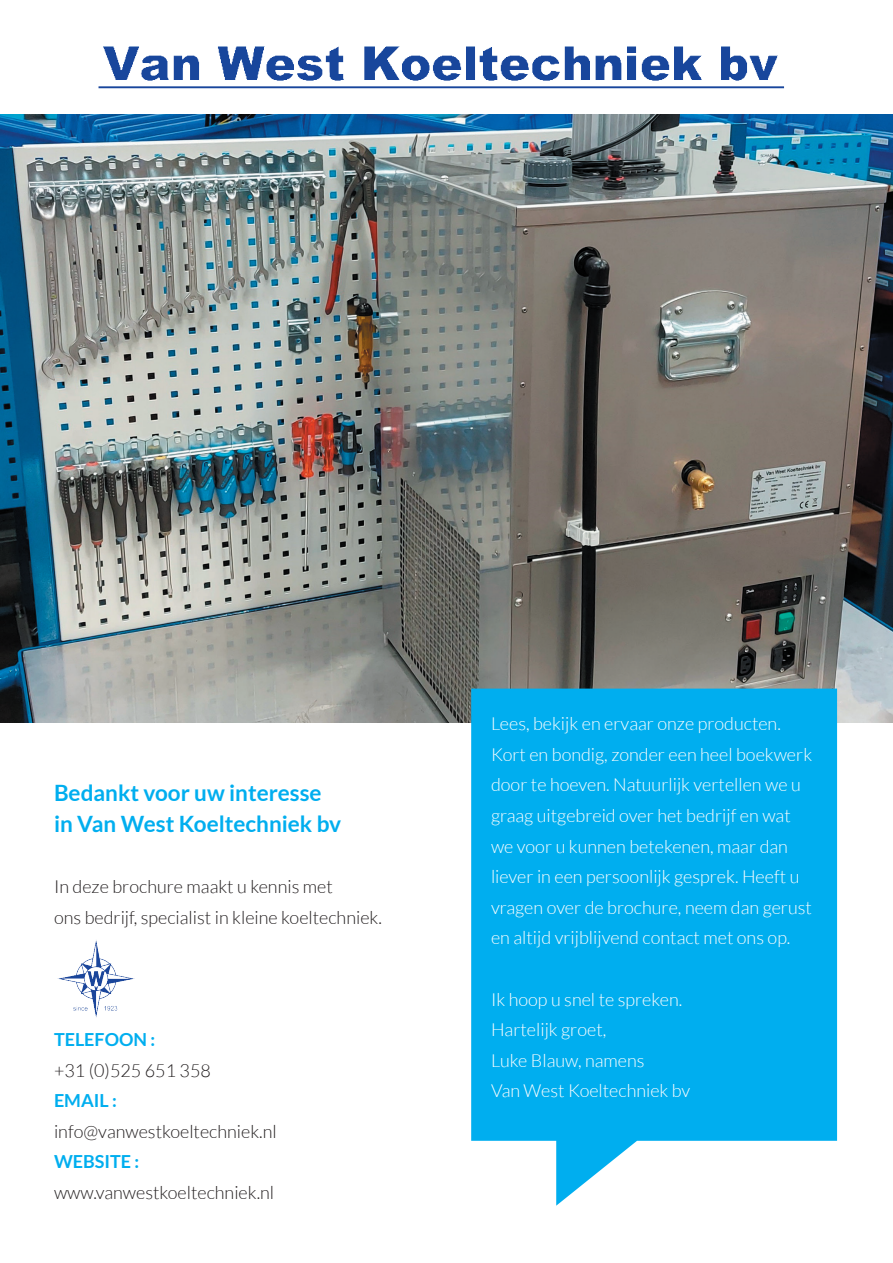
<style>
.page{position:relative;width:893px;height:1263px;background:#fff}
.page>*{position:absolute;margin:0;border:0;box-sizing:border-box;transform-origin:0 0}
.t1{font:700 22.5px/30.6px "Lato";color:#00aeef}
.t2{font:300 18px/30.6px "Lato";color:#fff}
.t3{font:300 18px/30.6px "Lato";color:#231f20}
.t4{font:700 18px "Lato";color:#00aeef}
</style>
<div class="page">
<img style="left:0;top:115px;width:893px;height:607px">
<img style="left:98px;top:46px;width:697px;height:131px">
<svg style="left:471px;top:689px;width:366px;height:517px;background:#1cb7f0"></svg>
<img style="left:57px;top:940px;width:78px;height:78px">
<p class="t1" style="left:54px;top:777px;width:289px">Bedankt voor uw interesse in Van West Koeltechniek bv</p>
<p class="t3" style="left:54px;top:871px;width:329px">In deze brochure maakt u kennis met<br>ons bedrijf, specialist in kleine koeltechniek.</p>
<p class="t4" style="left:54px;top:1029px;width:103px">TELEFOON :</p>
<p class="t3" style="left:54px;top:1055px;width:158px">+31 (0)525 651 358</p>
<p class="t4" style="left:54px;top:1090px;width:65px">EMAIL :</p>
<p class="t3" style="left:54px;top:1116px;width:224px">info@vanwestkoeltechniek.nl</p>
<p class="t4" style="left:54px;top:1151px;width:87px">WEBSITE :</p>
<p class="t3" style="left:54px;top:1177px;width:222px">www.vanwestkoeltechniek.nl</p>
<p class="t2" style="left:491px;top:708px;width:323px">Lees, bekijk en ervaar onze producten.<br>Kort en bondig, zonder een heel boekwerk door te hoeven. Natuurlijk vertellen we u graag uitgebreid over het bedrijf en wat we voor u kunnen betekenen, maar dan liever in een persoonlijk gesprek. Heeft u vragen over de brochure, neem dan gerust en altijd vrijblijvend contact met ons op.</p>
<p class="t2" style="left:491px;top:984px;width:201px">Ik hoop u snel te spreken.<br>Hartelijk groet,<br>Luke Blauw, namens<br>Van West Koeltechniek bv</p>
</div>
